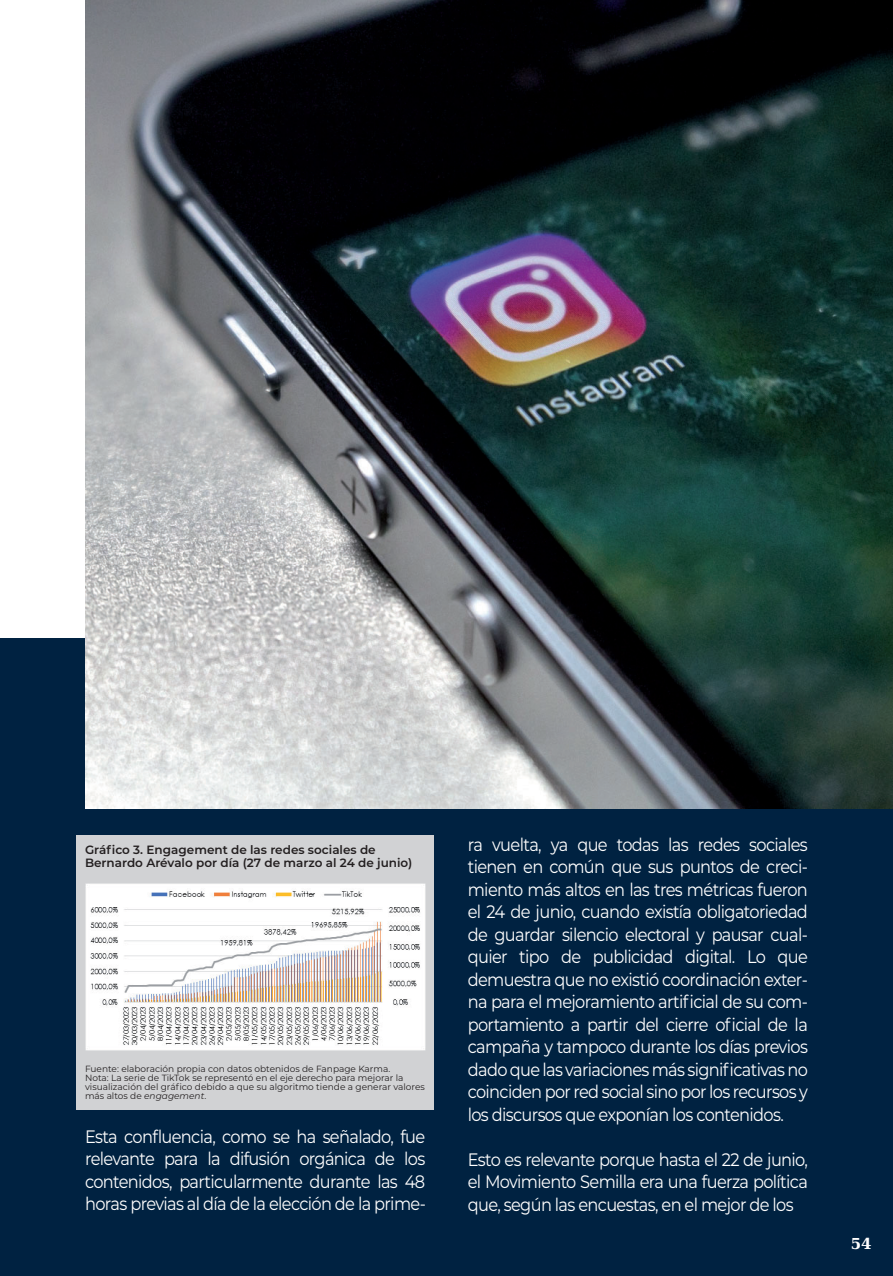
<style>
.page{position:relative;width:893px;height:1276px;background:#fff}
.page>*{position:absolute;margin:0;border:0;box-sizing:border-box;transform-origin:0 0}
.t1{font:18px/22.5px "Montserrat";letter-spacing:-.04em;color:#fff;text-align:justify;scale:.9 1}
.t2{font:700 15px "DejaVu Serif";color:#fff}
.t3{font:600 12px/13.5px "Montserrat";color:#231f20}
.t4{font:9px/9px "Montserrat";color:#231f20}
.s1{font-style:italic}
</style>
<div class="page">
<div style="left:0;top:638px;width:893px;height:638px;background:#002241"></div>
<div style="left:77px;top:835px;width:357px;height:274px;background:#d1d2d4"></div>
<img style="left:85px;top:883px;width:340px;height:167px">
<img style="left:85px;top:0;width:808px;height:808px">
<p class="t3" style="left:85px;top:842px;width:329px">Gráfico 3. Engagement de las redes sociales de<br>Bernardo Arévalo por día (27 de marzo al 24 de junio)</p>
<p class="t4" style="left:85px;top:1063px;width:341px">Fuente: elaboración propia con datos obtenidos de Fanpage Karma.<br>Nota: La serie de TikTok se representó en el eje derecho para mejorar la visualización del gráfico debido a que su algoritmo tiende a generar valores más altos de <span class="s1">engagement</span>.</p>
<p class="t1" style="left:85px;top:1124px;width:380px">Esta confluencia, como se ha señalado, fue relevante para la difusión orgánica de los contenidos, particularmente durante las 48 horas previas al día de la elección de la prime-</p>
<p class="t1" style="left:468px;top:832px;width:379px">ra vuelta, ya que todas las redes sociales tienen en común que sus puntos de creci&shy;miento más altos en las tres métricas fueron el 24 de junio, cuando existía obligatoriedad de guardar silencio electoral y pausar cual&shy;quier tipo de publicidad digital. Lo que demuestra que no existió coordinación exter&shy;na para el mejoramiento artificial de su com&shy;portamiento a partir del cierre oficial de la campaña y tampoco durante los días previos dado que las variaciones más significativas no coinciden por red social sino por los recursos y los discursos que exponían los contenidos.</p>
<p class="t1" style="left:468px;top:1147px;width:379px">Esto es relevante porque hasta el 22 de junio, el Movimiento Semilla era una fuerza política que, según las encuestas, en el mejor de los</p>
<p class="t2" style="left:851px;top:1231px;width:22px">54</p>
</div>
